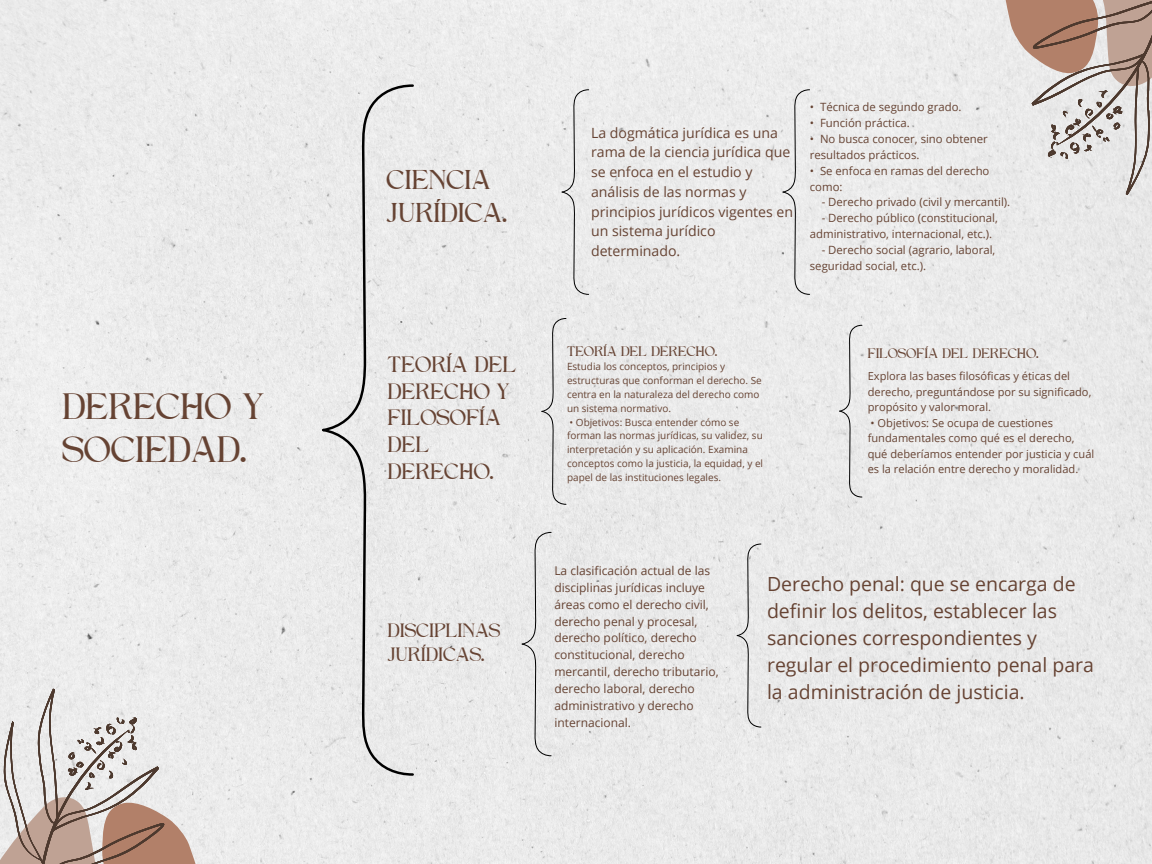
<style>
.page{position:relative;width:1152px;height:864px;background:#ebebeb}
.page>*{position:absolute;margin:0;border:0;box-sizing:border-box;transform-origin:0 0}
.t1{font:37.5px/43.8px "Higuen";color:#664333}
.t2{font:27.9px/33px "Higuen";color:#664333}
.t3{font:22.65px/27px "Higuen";color:#664333}
.t4{font:19.8px/23.4px "Higuen";color:#664333}
.t5{font:19.5px/27px "Open Sans";color:#664333}
.t6{font:14.1px/19.8px "Open Sans";color:#664333}
.t7{font:14.1px "Higuen";color:#664333}
.t8{font:12px/16.8px "Open Sans";color:#664333}
.t9{font:11.4px/15.9px "Open Sans";color:#664333}
.t10{font:11.1px/15.5px "Open Sans";color:#664333}
.t11{font:9.9px/14px "Open Sans";color:#664333}
</style>
<div class="page">
<svg style="left:320px;top:83px;width:95px;height:694px;background:#e3e3e3"></svg>
<svg style="left:561px;top:89px;width:28px;height:206px;background:#e1e1e1"></svg>
<svg style="left:541px;top:318px;width:26px;height:187px;background:#dfdfdf"></svg>
<svg style="left:521px;top:532px;width:31px;height:225px;background:#e0e0e0"></svg>
<svg style="left:0;top:688px;width:244px;height:176px;background:#d5ccc8"></svg>
<svg style="left:958px;top:0;width:194px;height:196px;background:#d2c8c3"></svg>
<svg style="left:839px;top:325px;width:24px;height:173px;background:#dedede"></svg>
<svg style="left:736px;top:543px;width:26px;height:185px;background:#dedede"></svg>
<svg style="left:782px;top:89px;width:28px;height:206px;background:#e1e1e1"></svg>
<h1 class="t1" style="left:63px;top:387px;width:204px">DERECHO Y<br>SOCIEDAD.</h1>
<p class="t2" style="left:387px;top:166px;width:122px">CIENCIA<br>JURÍDICA.</p>
<p class="t3" style="left:388px;top:352px;width:130px">TEORÍA DEL<br>DERECHO Y<br>FILOSOFÍA<br>DEL<br>DERECHO.</p>
<p class="t4" style="left:388px;top:620px;width:114px">DISCIPLINAS<br>JURÍDICAS.</p>
<p class="t6" style="left:591px;top:122px;width:204px">La dogmática jurídica es una rama de la ciencia jurídica que se enfoca en el estudio y análisis de las normas y principios jurídicos vigentes en un sistema jurídico determinado.</p>
<p class="t9" style="left:810px;top:99px;width:6px">•</p>
<p class="t9" style="left:820px;top:99px;width:143px">Técnica de segundo grado.</p>
<p class="t9" style="left:810px;top:115px;width:6px">•</p>
<p class="t9" style="left:820px;top:115px;width:91px">Función práctica.</p>
<p class="t9" style="left:810px;top:130px;width:6px">•</p>
<h2 class="t9" style="left:810px;top:130px;width:180px;text-indent:10px">No busca conocer, sino obtener resultados prácticos.<br>•</h2>
<p class="t9" style="left:810px;top:162px;width:181px;text-indent:10px">Se enfoca en ramas del derecho como:</p>
<p class="t9" style="left:822px;top:194px;width:190px">- Derecho privado (civil y mercantil).</p>
<h6 class="t9" style="left:810px;top:210px;width:189px;text-indent:12px">- Derecho público (constitucional, administrativo, internacional, etc.).</h6>
<p class="t9" style="left:810px;top:242px;width:187px;text-indent:12px">- Derecho social (agrario, laboral, seguridad social, etc.).</p>
<p class="t7" style="left:567px;top:345px;width:152px">TEORÍA DEL DERECHO.</p>
<h6 class="t7" style="left:868px;top:348px;width:173px">FILOSOFÍA DEL DERECHO.</h6>
<p class="t11" style="left:567px;top:359px;width:196px">Estudia los conceptos, principios y estructuras que conforman el derecho. Se centra en la naturaleza del derecho como un sistema normativo.</p>
<p class="t11" style="left:567px;top:415px;width:198px">• Objetivos: Busca entender cómo se forman las normas jurídicas, su validez, su interpretación y su aplicación. Examina conceptos como la justicia, la equidad, y el papel de las instituciones legales.</p>
<p class="t10" style="left:868px;top:368px;width:225px">Explora las bases filosóficas y éticas del derecho, preguntándose por su significado, propósito y valor moral.</p>
<p class="t10" style="left:868px;top:415px;width:228px">• Objetivos: Se ocupa de cuestiones fundamentales como qué es el derecho, qué deberíamos entender por justicia y cuál es la relación entre derecho y moralidad.</p>
<p class="t8" style="left:554px;top:562px;width:166px">La clasificación actual de las disciplinas jurídicas incluye áreas como el derecho civil, derecho penal y procesal, derecho político, derecho constitucional, derecho mercantil, derecho tributario, derecho laboral, derecho administrativo y derecho internacional.</p>
<p class="t5" style="left:767px;top:570px;width:328px">Derecho penal: que se encarga de definir los delitos, establecer las sanciones correspondientes y regular el procedimiento penal para la administración de justicia.</p>
</div>
